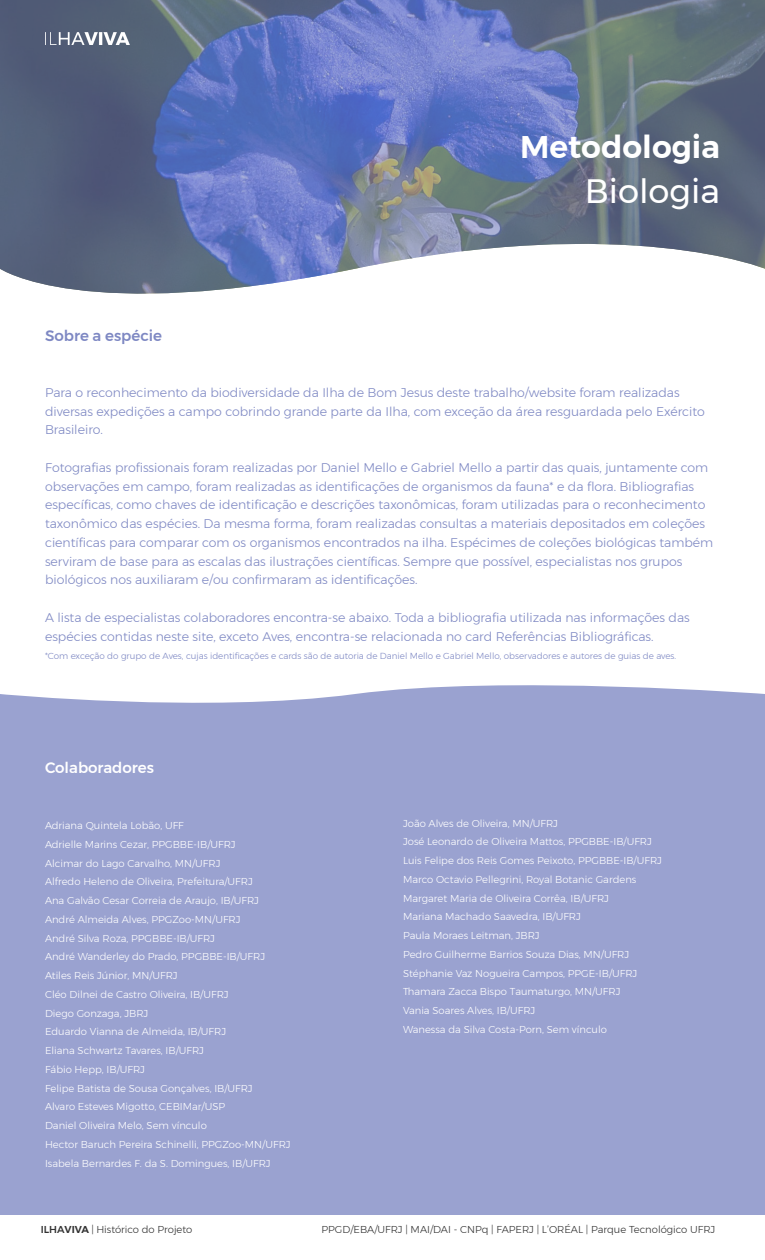
<style>
.page{position:relative;width:765px;height:1260px;background:#fff}
.page>*{position:absolute;margin:0;border:0;box-sizing:border-box;transform-origin:0 0}
.t1{font:33.75px "Montserrat";color:#fff}
.t2{font:600 31.25px "Montserrat";color:#fff}
.t3{font:500 15px "Montserrat";color:#7e88c3}
.t4{font:500 15px "Montserrat";color:#fff}
.t5{font:300 12.5px/18.8px "Montserrat";color:#7e88c3}
.t6{font:300 10px "Montserrat";color:#fff}
.t7{font:300 10px "Montserrat";color:#323232}
.t8{font:300 8.75px "Montserrat";color:#7e88c3}
.s1{font-weight:500}
.s2{font-weight:600}
</style>
<div class="page">
<svg style="left:0;top:0;width:765px;height:294px;background:#6f7da2"></svg>
<div style="left:0;top:685px;width:765px;height:530px;background:#9aa2d0"></div>
<img style="left:45px;top:32px;width:85px;height:13px">
<p class="t3" style="left:45px;top:323px;width:119px">Sobre a espécie</p>
<p class="t2" style="left:520px;top:122px;width:201px">Metodologia</p>
<p class="t1" style="left:585px;top:165px;width:137px">Biologia</p>
<p class="t5" style="left:45px;top:383px;width:662px">Para o reconhecimento da biodiversidade da Ilha de Bom Jesus deste trabalho/website foram realizadas diversas expedições a campo cobrindo grande parte da Ilha, com exceção da área resguardada pelo Exército<br>Brasileiro.</p>
<p class="t5" style="left:45px;top:458px;width:670px">Fotografias profissionais foram realizadas por Daniel Mello e Gabriel Mello a partir das quais, juntamente com observações em campo, foram realizadas as identificações de organismos da fauna* e da flora. Bibliografias específicas, como chaves de identificação e descrições taxonômicas, foram utilizadas para o reconhecimento taxonômico das espécies. Da mesma forma, foram realizadas consultas a materiais depositados em coleções científicas para comparar com os organismos encontrados na ilha. Espécimes de coleções biológicas também serviram de base para as escalas das ilustrações científicas. Sempre que possível, especialistas nos grupos biológicos nos auxiliaram e/ou confirmaram as identificações.</p>
<p class="t5" style="left:45px;top:608px;width:646px">A lista de especialistas colaboradores encontra-se abaixo. Toda a bibliografia utilizada nas informações das espécies contidas neste site, exceto Aves, encontra-se relacionada no card Referências Bibliográficas.</p>
<p class="t8" style="left:45px;top:650px;width:633px">*Com exceção do grupo de Aves, cujas identificações e cards são de autoria de Daniel Mello e Gabriel Mello, observadores e autores de guias de aves.</p>
<p class="t4" style="left:45px;top:756px;width:111px">Colaboradores</p>
<p class="t6" style="left:45px;top:818px;width:140px">Adriana Quintela Lobão, UFF</p>
<p class="t6" style="left:45px;top:837px;width:192px">Adrielle Marins Cezar, PPGBBE-IB/UFRJ</p>
<p class="t6" style="left:45px;top:855px;width:177px">Alcimar do Lago Carvalho, MN/UFRJ</p>
<p class="t6" style="left:45px;top:874px;width:209px">Alfredo Heleno de Oliveira, Prefeitura/UFRJ</p>
<p class="t6" style="left:45px;top:893px;width:216px">Ana Galvão Cesar Correia de Araujo, IB/UFRJ</p>
<p class="t6" style="left:45px;top:912px;width:197px">André Almeida Alves, PPGZoo-MN/UFRJ</p>
<p class="t6" style="left:45px;top:930px;width:172px">André Silva Roza, PPGBBE-IB/UFRJ</p>
<p class="t6" style="left:45px;top:949px;width:222px">André Wanderley do Prado, PPGBBE-IB/UFRJ</p>
<p class="t6" style="left:45px;top:968px;width:134px">Atiles Reis Júnior, MN/UFRJ</p>
<p class="t6" style="left:45px;top:987px;width:185px">Cléo Dilnei de Castro Oliveira, IB/UFRJ</p>
<p class="t6" style="left:45px;top:1005px;width:105px">Diego Gonzaga, JBRJ</p>
<p class="t6" style="left:45px;top:1024px;width:183px">Eduardo Vianna de Almeida, IB/UFRJ</p>
<p class="t6" style="left:45px;top:1043px;width:161px">Eliana Schwartz Tavares, IB/UFRJ</p>
<p class="t6" style="left:45px;top:1062px;width:102px">Fábio Hepp, IB/UFRJ</p>
<p class="t6" style="left:45px;top:1080px;width:209px">Felipe Batista de Sousa Gonçalves, IB/UFRJ</p>
<p class="t6" style="left:45px;top:1099px;width:182px">Alvaro Esteves Migotto, CEBIMar/USP</p>
<p class="t6" style="left:45px;top:1118px;width:163px">Daniel Oliveira Melo, Sem vínculo</p>
<p class="t6" style="left:45px;top:1137px;width:247px">Hector Baruch Pereira Schinelli, PPGZoo-MN/UFRJ</p>
<p class="t6" style="left:45px;top:1155px;width:227px">Isabela Bernardes F. da S. Domingues, IB/UFRJ</p>
<p class="t6" style="left:403px;top:816px;width:156px">João Alves de Oliveira, MN/UFRJ</p>
<p class="t6" style="left:403px;top:834px;width:250px">José Leonardo de Oliveira Mattos, PPGBBE-IB/UFRJ</p>
<p class="t6" style="left:403px;top:853px;width:260px">Luis Felipe dos Reis Gomes Peixoto, PPGBBE-IB/UFRJ</p>
<p class="t6" style="left:403px;top:872px;width:235px">Marco Octavio Pellegrini, Royal Botanic Gardens</p>
<p class="t6" style="left:403px;top:891px;width:207px">Margaret Maria de Oliveira Corrêa, IB/UFRJ</p>
<p class="t6" style="left:403px;top:909px;width:179px">Mariana Machado Saavedra, IB/UFRJ</p>
<p class="t6" style="left:403px;top:928px;width:138px">Paula Moraes Leitman, JBRJ</p>
<p class="t6" style="left:403px;top:947px;width:228px">Pedro Guilherme Barrios Souza Dias, MN/UFRJ</p>
<p class="t6" style="left:403px;top:966px;width:236px">Stéphanie Vaz Nogueira Campos, PPGE-IB/UFRJ</p>
<p class="t6" style="left:403px;top:984px;width:219px">Thamara Zacca Bispo Taumaturgo, MN/UFRJ</p>
<p class="t6" style="left:403px;top:1003px;width:134px">Vania Soares Alves, IB/UFRJ</p>
<p class="t6" style="left:403px;top:1022px;width:205px">Wanessa da Silva Costa-Porn, Sem vínculo</p>
<p class="t7" style="left:41px;top:1222px;width:153px"><span class="s1">ILHA</span><span class="s2">VIVA</span> | Histórico do Projeto</p>
<p class="t7" style="left:322px;top:1222px;width:395px">PPGD/EBA/UFRJ | MAI/DAI - CNPq | FAPERJ | L’ORÉAL | Parque Tecnológico UFRJ</p>
</div>
